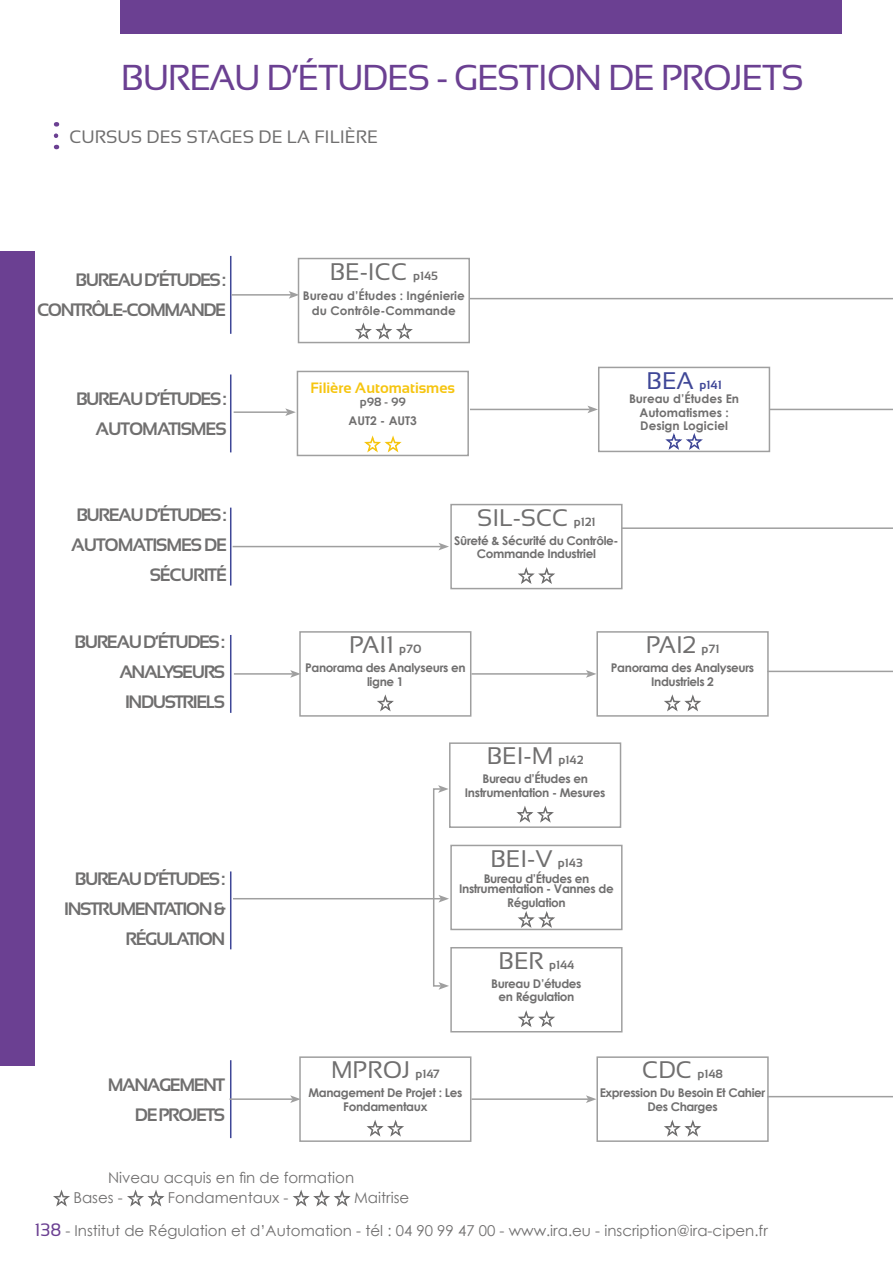
<style>
.page{position:relative;width:893px;height:1263px;background:#fff}
.page>*{position:absolute;margin:0;border:0;box-sizing:border-box;transform-origin:0 0}
.t1{font:36px "Sansation";letter-spacing:-.04em;color:#6b4092}
.t2{font:24px "Sansation";color:#706f6f}
.t3{font:700 18px/30px "Sansation";letter-spacing:-.08em;color:#706f6f;text-align:right}
.t4{font:700 18px/30px "Sansation";letter-spacing:-.06em;color:#706f6f;text-align:right}
.t5{font:18px "Sansation";color:#706f6f}
.t6{font:15px "Century Gothic";color:#706f6f}
.t7{font:700 15px "Sansation";color:#f6c510}
.t8{font:700 12px/13.5px "Century Gothic";letter-spacing:-.03em;color:#706f6f;text-align:center}
.t9{font:700 12px/13.5px "Century Gothic";color:#706f6f;text-align:center}
.t10{font:700 12px "Sansation";color:#706f6f}
.t11{font:700 12px "Sansation";color:#3f4797}
.s1{font-weight:700;font-size:12px}
.s2{font-weight:400;font-size:24px}
.s3{font-family:"Sansation";font-size:18px;color:#6b4092}
</style>
<div class="page">
<div style="left:121px;top:0;width:721px;height:34px;background:#6b4092"></div>
<div style="left:0;top:252px;width:34px;height:814px;background:#6b4092"></div>
<svg style="left:54px;top:136px;width:4px;height:13px"></svg>
<svg style="left:53px;top:1190px;width:17px;height:17px"></svg>
<svg style="left:127px;top:1190px;width:38px;height:17px"></svg>
<svg style="left:293px;top:1190px;width:58px;height:17px"></svg>
<svg style="left:665px;top:433px;width:38px;height:16px"></svg>
<div style="left:598px;top:367px;width:172px;height:85px;border:2px solid #9f9f9f"></div>
<svg style="left:364px;top:436px;width:38px;height:17px"></svg>
<div style="left:297px;top:371px;width:172px;height:85px;border:2px solid #9f9f9f"></div>
<svg style="left:355px;top:323px;width:58px;height:17px"></svg>
<div style="left:298px;top:258px;width:172px;height:85px;border:2px solid #9f9f9f"></div>
<hr style="left:230px;top:256px;width:1px;height:78px;background:#3f4797">
<hr style="left:230px;top:374px;width:1px;height:78px;background:#3f4797">
<hr style="left:230px;top:508px;width:1px;height:77px;background:#3f4797">
<hr style="left:230px;top:635px;width:1px;height:78px;background:#3f4797">
<hr style="left:230px;top:871px;width:1px;height:78px;background:#3f4797">
<hr style="left:234px;top:411px;width:54px;height:2px;background:#9f9f9f">
<svg style="left:285px;top:408px;width:11px;height:8px"></svg>
<hr style="left:231px;top:294px;width:60px;height:2px;background:#9f9f9f">
<svg style="left:289px;top:291px;width:10px;height:8px"></svg>
<hr style="left:470px;top:409px;width:120px;height:1px;background:#9f9f9f">
<svg style="left:587px;top:406px;width:11px;height:7px"></svg>
<hr style="left:233px;top:546px;width:208px;height:1px;background:#9f9f9f">
<svg style="left:438px;top:543px;width:11px;height:7px"></svg>
<hr style="left:622px;top:527px;width:271px;height:2px;background:#9f9f9f">
<hr style="left:234px;top:673px;width:59px;height:2px;background:#9f9f9f">
<svg style="left:290px;top:670px;width:9px;height:8px"></svg>
<hr style="left:471px;top:673px;width:117px;height:2px;background:#9f9f9f">
<svg style="left:586px;top:670px;width:10px;height:8px"></svg>
<hr style="left:233px;top:898px;width:208px;height:1px;background:#9f9f9f">
<svg style="left:438px;top:895px;width:11px;height:7px"></svg>
<hr style="left:470px;top:298px;width:423px;height:1px;background:#9f9f9f">
<svg style="left:518px;top:567px;width:37px;height:17px"></svg>
<div style="left:450px;top:504px;width:173px;height:85px;border:2px solid #9f9f9f"></div>
<svg style="left:516px;top:806px;width:38px;height:17px"></svg>
<div style="left:449px;top:742px;width:172px;height:86px;border:2px solid #9f9f9f"></div>
<svg style="left:377px;top:695px;width:17px;height:17px"></svg>
<div style="left:299px;top:631px;width:172px;height:86px;border:2px solid #9f9f9f"></div>
<svg style="left:664px;top:695px;width:37px;height:17px"></svg>
<div style="left:596px;top:631px;width:173px;height:86px;border:2px solid #9f9f9f"></div>
<svg style="left:518px;top:911px;width:37px;height:16px"></svg>
<div style="left:450px;top:845px;width:173px;height:85px;border:2px solid #9f9f9f"></div>
<svg style="left:518px;top:1010px;width:37px;height:17px"></svg>
<div style="left:450px;top:947px;width:173px;height:85px;border:2px solid #9f9f9f"></div>
<div style="left:433px;top:788px;width:9px;height:199px;border:2px solid #9f9f9f"></div>
<svg style="left:438px;top:785px;width:10px;height:8px"></svg>
<svg style="left:438px;top:982px;width:11px;height:8px"></svg>
<hr style="left:769px;top:409px;width:124px;height:1px;background:#9f9f9f">
<hr style="left:767px;top:671px;width:126px;height:1px;background:#9f9f9f">
<hr style="left:230px;top:1060px;width:1px;height:78px;background:#3f4797">
<hr style="left:230px;top:1098px;width:63px;height:2px;background:#9f9f9f">
<svg style="left:290px;top:1095px;width:9px;height:8px"></svg>
<hr style="left:471px;top:1098px;width:117px;height:2px;background:#9f9f9f">
<svg style="left:586px;top:1095px;width:10px;height:8px"></svg>
<svg style="left:366px;top:1120px;width:38px;height:17px"></svg>
<div style="left:299px;top:1056px;width:172px;height:86px;border:2px solid #9f9f9f"></div>
<svg style="left:664px;top:1120px;width:37px;height:17px"></svg>
<div style="left:596px;top:1056px;width:173px;height:86px;border:2px solid #9f9f9f"></div>
<hr style="left:767px;top:1096px;width:126px;height:1px;background:#9f9f9f">
<h1 class="t1" style="left:121px;top:57px;width:684px">BUREAU D’ÉTUDES - GESTION DE PROJETS</h1>
<h3 class="t5" style="left:69px;top:127px;width:310px">CURSUS DES STAGES DE LA FILIÈRE</h3>
<h3 class="t3" style="left:37px;top:265px;width:191px">BUREAU D’ÉTUDES :<br>CONTRÔLE-COMMANDE</h3>
<h3 class="t3" style="left:76px;top:384px;width:152px">BUREAU D’ÉTUDES :<br>AUTOMATISMES</h3>
<h3 class="t4" style="left:71px;top:499px;width:157px">BUREAU D’ÉTUDES :<br>AUTOMATISMES DE<br>SÉCURITÉ</h3>
<h3 class="t3" style="left:75px;top:627px;width:152px">BUREAU D’ÉTUDES :<br>ANALYSEURS<br>INDUSTRIELS</h3>
<h3 class="t3" style="left:64px;top:863px;width:163px">BUREAU D’ÉTUDES :<br>INSTRUMENTATION &amp;<br>RÉGULATION</h3>
<h3 class="t3" style="left:108px;top:1070px;width:119px">MANAGEMENT<br>DE PROJETS</h3>
<h2 class="t2" style="left:330px;top:258px;width:110px">BE-ICC <span class="s1">p145</span></h2>
<p class="t9" style="left:303px;top:288px;width:163px;line-height:15px">Bureau d’Études : Ingénierie du Contrôle-Commande</p>
<p class="t7" style="left:310px;top:379px;width:146px">Filière Automatismes</p>
<p class="t10" style="left:360px;top:395px;width:48px">p98 - 99</p>
<p class="t9" style="left:349px;top:414px;width:70px">AUT2 - AUT3</p>
<p class="t11" style="left:646px;top:378px;width:77px"><span class="s2">BEA</span> p141</p>
<p class="t9" style="left:629px;top:391px;width:112px">Bureau d’Études En<br>Automatismes :<br>Design Logiciel</p>
<h2 class="t2" style="left:477px;top:504px;width:120px">SIL-SCC <span class="s1">p121</span></h2>
<p class="t8" style="left:454px;top:533px;width:166px">Sûreté &amp; Sécurité du Contrôle-<br>Commande Industriel</p>
<h2 class="t2" style="left:349px;top:631px;width:74px">PAI1 <span class="s1">p70</span></h2>
<p class="t8" style="left:305px;top:660px;width:162px">Panorama des Analyseurs en ligne 1</p>
<h2 class="t2" style="left:646px;top:631px;width:75px">PAI2 <span class="s1">p71</span></h2>
<p class="t8" style="left:611px;top:660px;width:145px">Panorama des Analyseurs<br>Industriels 2</p>
<h2 class="t2" style="left:487px;top:743px;width:98px">BEI-M <span class="s1">p142</span></h2>
<p class="t8" style="left:465px;top:772px;width:142px">Bureau d’Études en<br>Instrumentation - Mesures</p>
<h2 class="t2" style="left:490px;top:845px;width:94px">BEI-V <span class="s1">p143</span></h2>
<p class="t8" style="left:459px;top:872px;width:156px;line-height:10.5px">Bureau d’Études en<br>Instrumentation - Vannes de</p>
<p class="t8" style="left:507px;top:895px;width:60px">Régulation</p>
<h2 class="t2" style="left:331px;top:1057px;width:110px">MPROJ <span class="s1">p147</span></h2>
<p class="t8" style="left:308px;top:1086px;width:155px">Management De Projet : Les<br>Fondamentaux</p>
<p class="t10" style="left:499px;top:958px;width:77px"><span class="s2">BER</span> p144</p>
<p class="t8" style="left:491px;top:976px;width:92px">Bureau D’études en Régulation</p>
<p class="t10" style="left:642px;top:1067px;width:82px"><span class="s2">CDC</span> p148</p>
<p class="t8" style="left:600px;top:1086px;width:167px">Expression Du Besoin Et Cahier<br>Des Charges</p>
<p class="t6" style="left:108px;top:1167px;width:248px">Niveau acquis en fin de formation</p>
<p class="t6" style="left:73px;top:1187px;width:51px">Bases -</p>
<p class="t6" style="left:168px;top:1187px;width:122px">Fondamentaux -</p>
<p class="t6" style="left:354px;top:1187px;width:57px">Maitrise</p>
<p class="t6" style="left:35px;top:1220px;width:735px"><span class="s3">138</span> - Institut de Régulation et d’Automation - tél : 04 90 99 47 00 - www.ira.eu - inscription@ira-cipen.fr</p>
</div>
